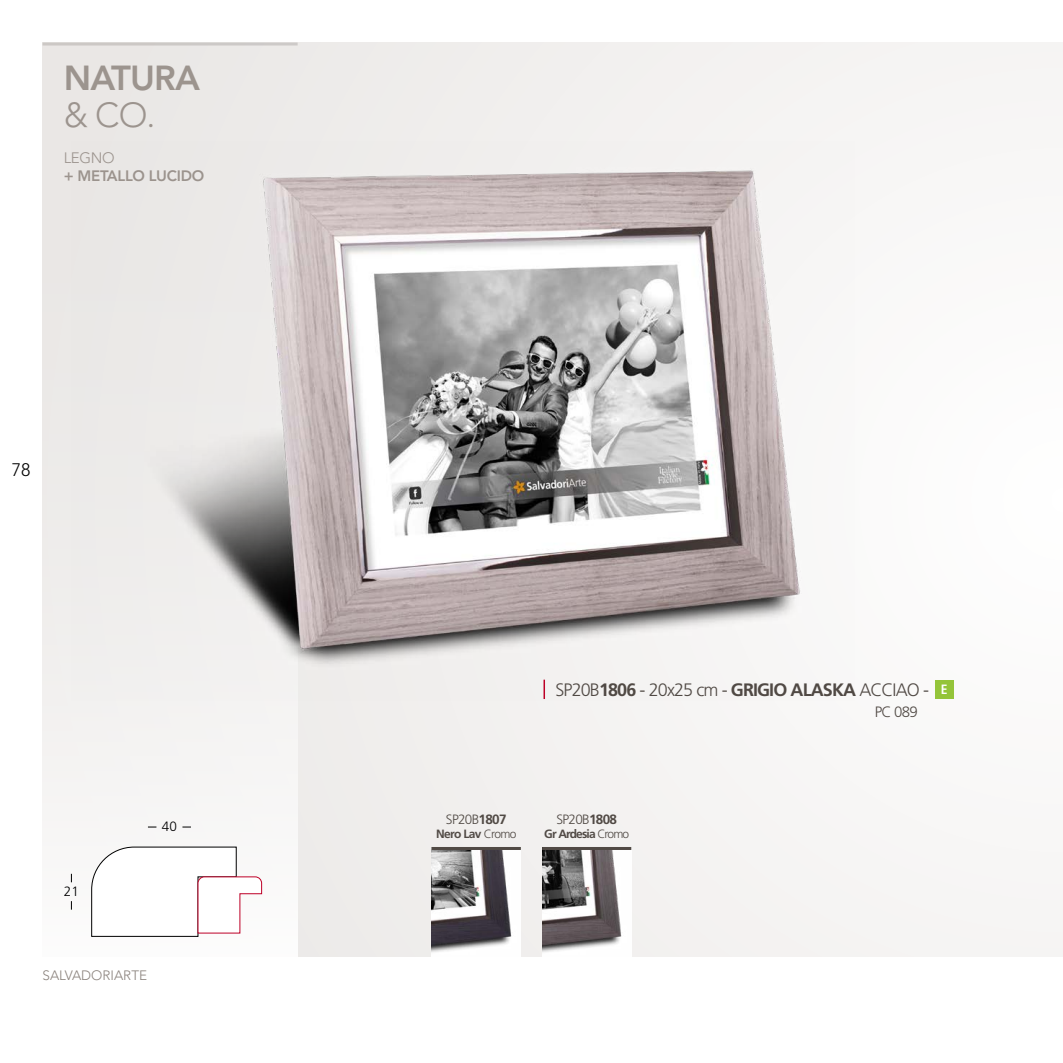
<style>
.page{position:relative;width:1063px;height:1063px;background:#fff}
.page>*{position:absolute;margin:0;border:0;box-sizing:border-box;transform-origin:0 0}
.t1{font:800 34.5px "Avenir LT Std";letter-spacing:-.025em;color:#9c948e}
.t2{font:300 34.5px "Avenir LT Std";color:#9c948e}
.t3{font:300 18px "Frutiger LT Std";letter-spacing:-.05em;color:#514a45}
.t4{font:300 18px "Avenir LT Std";color:#000}
.t5{font:800 15px "Avenir LT Std";letter-spacing:-.02em;color:#9c948e}
.t6{font:300 15px "Avenir LT Std";letter-spacing:-.02em;color:#9c948e}
.t7{font:300 15px "Frutiger LT Std";color:#514a45}
.t8{font:300 13.5px "Frutiger LT Std";letter-spacing:-.05em;color:#514a45}
.t9{font:300 13.5px "Avenir LT Std";color:#8b837d}
.t10{font:300 13.5px "Frutiger LT Std";color:#000}
.t11{font:700 condensed 13.5px "Frutiger LT Std";color:#fff}
.t12{font:700 12px "Frutiger LT Std";letter-spacing:-.07em;color:#514a45}
.s1{font-weight:700}
.s2{font-weight:300}
</style>
<div class="page">
<div style="left:43px;top:43px;width:1020px;height:914px;background:#f6f5f4"></div>
<img style="left:542px;top:850px;width:85px;height:105px">
<img style="left:432px;top:850px;width:85px;height:105px">
<hr style="left:542px;top:847px;width:89px;height:3px;background:#514a45">
<hr style="left:432px;top:847px;width:89px;height:3px;background:#514a45">
<hr style="left:43px;top:43px;width:255px;height:3px;background:#514a45">
<svg style="left:91px;top:847px;width:171px;height:90px"></svg>
<img style="left:72px;top:141px;width:728px;height:558px">
<div style="left:935px;top:681px;width:18px;height:18px;background:#94c43a"></div>
<div style="left:120px;top:866px;width:54px;height:61px;background:#fff"></div>
<div style="left:203px;top:889px;width:31px;height:38px;background:#fff"></div>
<h1 class="t1" style="left:64px;top:57px;width:138px">NATURA</h1>
<h1 class="t2" style="left:64px;top:95px;width:93px">&amp; CO.</h1>
<p class="t6" style="left:64px;top:149px;width:53px">LEGNO</p>
<p class="t5" style="left:64px;top:167px;width:142px">+ METALLO LUCIDO</p>
<p class="t4" style="left:12px;top:459px;width:20px">78</p>
<p class="t10" style="left:64px;top:883px;width:17px">21</p>
<p class="t10" style="left:162px;top:819px;width:17px">40</p>
<p class="t9" style="left:43px;top:967px;width:106px">SALVADORIARTE</p>
<p class="t3" style="left:556px;top:680px;width:375px">SP20B<span class="s1">1806</span> - 20x25 cm - <span class="s1">GRIGIO ALASKA</span> ACCIAO -</p>
<p class="t7" style="left:875px;top:703px;width:44px">PC 089</p>
<p class="t11" style="left:941px;top:681px;width:8px">E</p>
<p class="t8" style="left:446px;top:811px;width:62px">SP20B<span class="s1">1807</span></p>
<p class="t12" style="left:436px;top:827px;width:82px">Nero Lav <span class="s2">Cromo</span></p>
<p class="t8" style="left:556px;top:811px;width:62px">SP20B<span class="s1">1808</span></p>
<p class="t12" style="left:544px;top:827px;width:86px">Gr Ardesia <span class="s2">Cromo</span></p>
</div>
